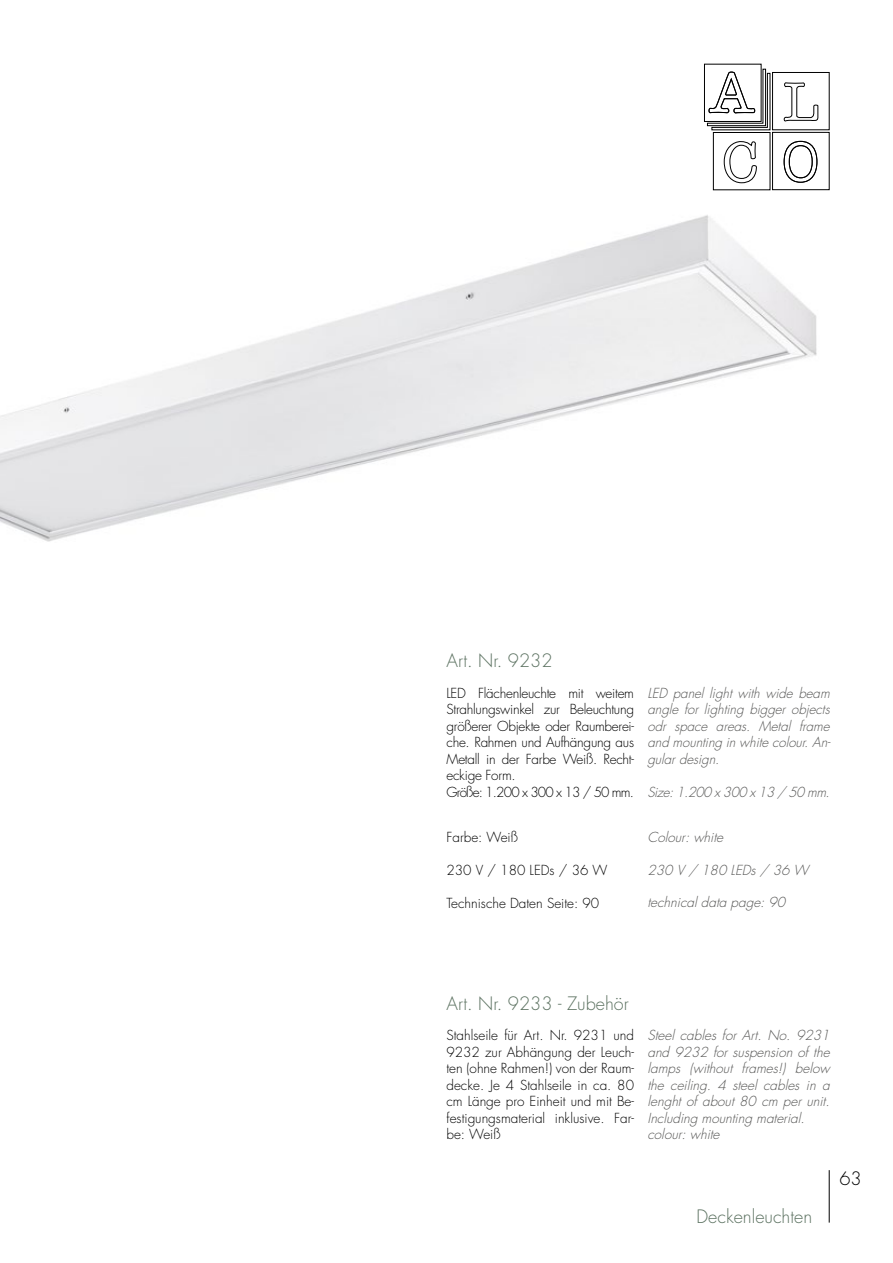
<style>
.page{position:relative;width:893px;height:1263px;background:#fff}
.page>*{position:absolute;margin:0;border:0;box-sizing:border-box;transform-origin:0 0}
.t1{font:300 18px "Futura Std";color:#5c7261}
.t2{font:300 18px "Futura Std";color:#000}
.t3{font:italic 300 13.5px/16.5px "Futura Std";color:#575756;text-align:justify}
.t4{font:300 13.5px/16.5px "Futura Std";letter-spacing:-.02em;color:#000}
.t5{font:300 13.5px "Futura Std";color:#000}
</style>
<div class="page">
<hr style="left:829px;top:1170px;width:1px;height:52px;background:#000">
<svg style="left:704px;top:64px;width:126px;height:126px"></svg>
<img style="left:0;top:215px;width:817px;height:327px">
<h1 class="t1" style="left:446px;top:650px;width:108px">Art. Nr. 9232</h1>
<p class="t4" style="left:446px;top:685px;width:189px">LED Flächenleuchte mit weitem<br>Strahlungswinkel zur Beleuchtung größerer Objekte oder Raumberei&shy;che. Rahmen und Aufhängung aus<br>Metall in der Farbe Weiß. Recht&shy;eckige Form.<br>Größe: 1.200 x 300 x 13 / 50 mm.</p>
<p class="t5" style="left:446px;top:829px;width:73px">Farbe: Weiß</p>
<p class="t5" style="left:446px;top:862px;width:163px">230 V / 180 LEDs / 36 W</p>
<p class="t5" style="left:446px;top:894px;width:154px">Technische Daten Seite: 90</p>
<p class="t3" style="left:647px;top:685px;width:187px">LED panel light with wide beam angle for lighting bigger objects odr space areas. Metal frame and mounting inwhitecolour.An&shy;gulardesign.</p>
<p class="t3" style="left:647px;top:784px;width:187px">Size:1.200 x300 x13 / 50 mm.</p>
<p class="t3" style="left:647px;top:829px;width:81px">Colour:white</p>
<p class="t3" style="left:647px;top:862px;width:166px">230 V / 180 LEDs/ 36 W</p>
<p class="t3" style="left:647px;top:894px;width:143px">technicaldata page:90</p>
<h1 class="t1" style="left:446px;top:992px;width:184px">Art. Nr. 9233 - Zubehör</h1>
<p class="t4" style="left:446px;top:1027px;width:189px;text-align:justify">Stahlseile für Art. Nr. 9231 und 9232 zur Abhängung der Leuch&shy;ten (ohne Rahmen!) von der Raum&shy;decke. Je 4 Stahlseile in ca. 80 cm Länge pro Einheit und mit Be&shy;festigungsmaterial inklusive. Far&shy;be: Weiß</p>
<p class="t3" style="left:647px;top:1027px;width:187px;text-align:left">Steel cables for Art. No. 9231 and 9232 for suspension of the lamps (without frames!) below the ceiling. 4 steel cables in a lenght of about 80 cm per unit.<br>Including mounting material. colour:white</p>
<h1 class="t1" style="left:697px;top:1206px;width:117px">Deckenleuchten</h1>
<h1 class="t2" style="left:839px;top:1167px;width:24px">63</h1>
</div>
